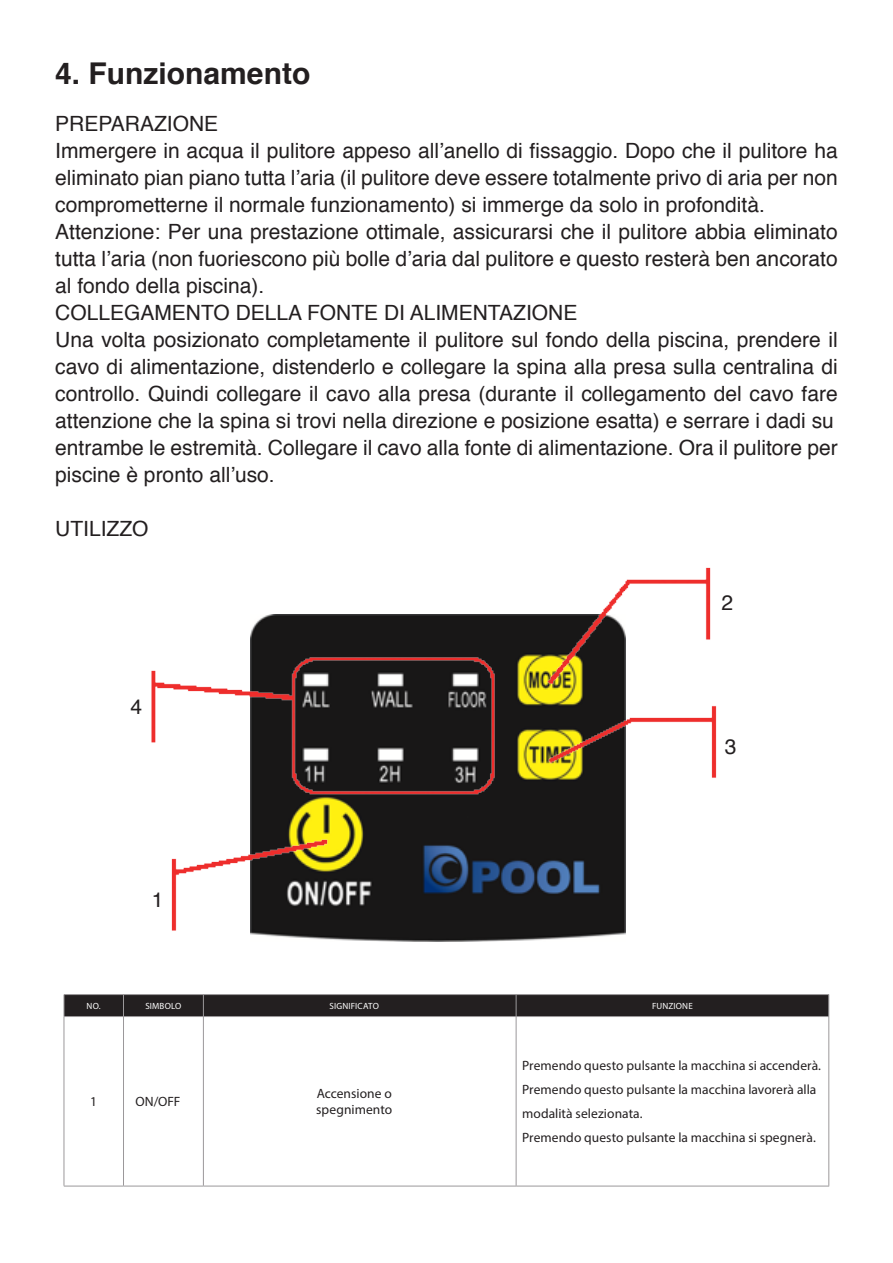
<style>
.page{position:relative;width:893px;height:1263px;background:#fff}
.page>*{position:absolute;margin:0;border:0;box-sizing:border-box;transform-origin:0 0}
.t1{font:700 30px "Helvetica";color:#231f20}
.t2{font:21px/27px "Helvetica";color:#231f20;text-align:justify}
.t3{font:13.5px "Myriad Pro";letter-spacing:.005em;color:#231f20}
.t4{font:9px "Myriad Pro";letter-spacing:.02em;color:#fff}
</style>
<div class="page">
<img style="left:151px;top:567px;width:566px;height:375px">
<svg style="left:64px;top:994px;width:765px;height:22px;background:#292526"></svg>
<hr style="left:64px;top:1017px;width:1px;height:169px;background:#9b989a">
<hr style="left:64px;top:1016px;width:59px;height:1px;background:#9b989a">
<hr style="left:123px;top:1016px;width:80px;height:1px;background:#9b989a">
<hr style="left:64px;top:1186px;width:59px;height:1px;background:#9b989a">
<hr style="left:123px;top:1017px;width:1px;height:169px;background:#9b989a">
<hr style="left:203px;top:1016px;width:313px;height:1px;background:#9b989a">
<hr style="left:203px;top:1017px;width:1px;height:169px;background:#9b989a">
<hr style="left:123px;top:1186px;width:80px;height:1px;background:#9b989a">
<hr style="left:203px;top:1186px;width:313px;height:1px;background:#9b989a">
<hr style="left:516px;top:1017px;width:1px;height:169px;background:#9b989a">
<hr style="left:516px;top:1016px;width:312px;height:1px;background:#9b989a">
<hr style="left:828px;top:1016px;width:1px;height:170px;background:#9b989a">
<hr style="left:516px;top:1186px;width:313px;height:1px;background:#9b989a">
<p class="t1" style="left:55px;top:49px;width:257px">4. Funzionamento</p>
<p class="t2" style="left:55px;top:111px;width:164px">PREPARAZIONE</p>
<p class="t2" style="left:55px;top:138px;width:784px">Immergere in acqua il pulitore appeso all’anello di fissaggio. Dopo che il pulitore ha eliminato pian piano tutta l’aria (il pulitore deve essere totalmente privo di aria per non comprometterne il normale funzionamento) si immerge da solo in profondità.</p>
<p class="t2" style="left:55px;top:219px;width:784px">Attenzione: Per una prestazione ottimale, assicurarsi che il pulitore abbia eliminato tutta l’aria (non fuoriescono più bolle d’aria dal pulitore e questo resterà ben ancorato al fondo della piscina).</p>
<p class="t2" style="left:55px;top:300px;width:524px">COLLEGAMENTO DELLA FONTE DI ALIMENTAZIONE</p>
<p class="t2" style="left:55px;top:327px;width:784px">Una volta posizionato completamente il pulitore sul fondo della piscina, prendere il cavo di alimentazione, distenderlo e collegare la spina alla presa sulla centralina di controllo. Quindi collegare il cavo alla presa (durante il collegamento del cavo fare attenzione che la spina si trovi nella direzione e posizione esatta) e serrare i dadi su</p>
<p class="t2" style="left:55px;top:435px;width:784px">entrambe le estremità. Collegare il cavo alla fonte di alimentazione. Ora il pulitore per piscine è pronto all’uso.</p>
<p class="t2" style="left:55px;top:516px;width:95px">UTILIZZO</p>
<p class="t2" style="left:131px;top:694px;width:13px">4</p>
<p class="t2" style="left:721px;top:590px;width:13px">2</p>
<p class="t2" style="left:725px;top:733px;width:13px">3</p>
<p class="t2" style="left:152px;top:886px;width:13px">1</p>
<p class="t4" style="left:87px;top:1000px;width:16px">NO.</p>
<p class="t4" style="left:145px;top:1000px;width:38px">SIMBOLO</p>
<p class="t4" style="left:330px;top:1000px;width:51px">SIGNIFICATO</p>
<p class="t4" style="left:652px;top:1000px;width:42px">FUNZIONE</p>
<p class="t3" style="left:90px;top:1093px;width:8px">1</p>
<p class="t3" style="left:135px;top:1093px;width:47px">ON/OFF</p>
<p class="t3" style="left:317px;top:1085px;width:77px">Accensione o</p>
<p class="t3" style="left:316px;top:1101px;width:77px">spegnimento</p>
<p class="t3" style="left:522px;top:1057px;width:300px">Premendo questo pulsante la macchina si accenderà.</p>
<p class="t3" style="left:522px;top:1081px;width:296px">Premendo questo pulsante la macchina lavorerà alla</p>
<p class="t3" style="left:522px;top:1105px;width:122px">modalità selezionata.</p>
<p class="t3" style="left:522px;top:1129px;width:295px">Premendo questo pulsante la macchina si spegnerà.</p>
</div>
